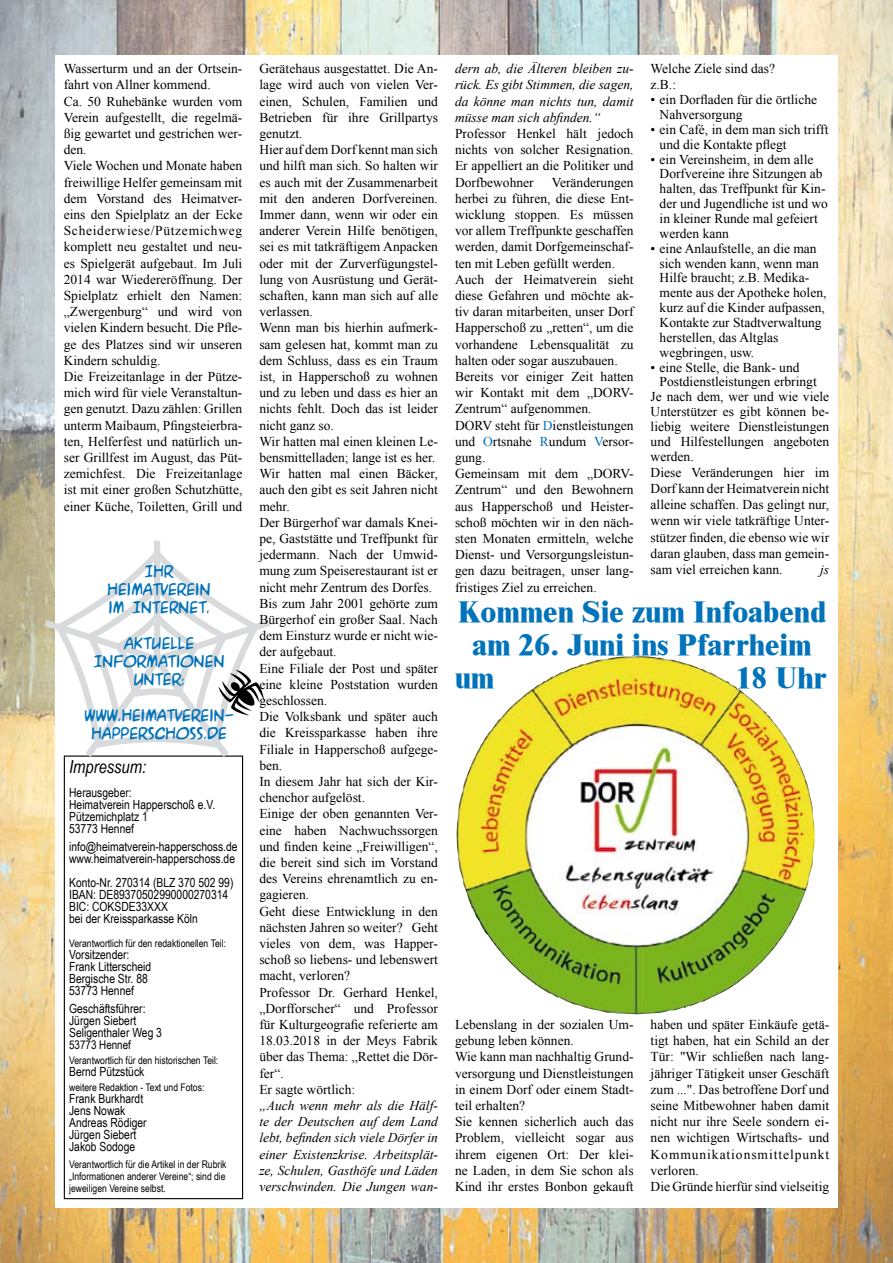
<style>
.page{position:relative;width:893px;height:1263px;background:#fff}
.page>*{position:absolute;margin:0;border:0;box-sizing:border-box;transform-origin:0 0}
.t1{font:800 30px "Times New Roman";color:#0073bb}
.t2{font:italic 18px "Arial Narrow";color:#000}
.t3{font:15px/18px "ACME Explosive";color:#0073bb;text-align:center}
.t4{font:13.5px/16.2px "Times New Roman";color:#000}
.t5{font:italic 13.5px/16.2px "Times New Roman";color:#000;text-align:justify}
.t6{font:12.6px/12px "Arial Narrow";color:#000}
.t7{font:12px "Arial Narrow";color:#000}
.t8{font:10.5px/12px "Arial Narrow";color:#000;text-align:justify}
.s1{color:#0073bb}
</style>
<div class="page">
<img style="left:0;top:0;width:893px;height:1263px">
<div style="left:55px;top:55px;width:783px;height:1153px;background:#fff"></div>
<div style="left:64px;top:755px;width:179px;height:444px;border:1px solid #000"></div>
<svg style="left:44px;top:541px;width:226px;height:216px"></svg>
<svg style="left:219px;top:670px;width:45px;height:45px"></svg>
<img style="left:456px;top:656px;width:358px;height:358px">
<p class="t4" style="left:64px;top:60px;width:180px">Wasserturm und an der Ortsein&shy;fahrt von Allner kommend.<br>Ca. 50 Ruhebänke wurden vom<br>Verein aufgestellt, die regelmä&shy;ßig gewartet und gestrichen wer&shy;den.<br>Viele Wochen und Monate haben freiwillige Helfer gemeinsam mit dem Vorstand des Heimatver&shy;eins den Spielplatz an der Ecke<br>Scheiderwiese/Pützemichweg komplett neu gestaltet und neu&shy;es Spielgerät aufgebaut. Im Juli<br>2014 war Wiedereröffnung. Der<br>Spielplatz erhielt den Namen: „Zwergenburg“ und wird von vielen Kindern besucht. Die Pfle&shy;ge des Platzes sind wir unseren<br>Kindern schuldig.<br>Die Freizeitanlage in der Pütze&shy;mich wird für viele Veranstaltun&shy;gen genutzt. Dazu zählen: Grillen unterm Maibaum, Pfingsteierbra&shy;ten, Helferfest und natürlich un&shy;ser Grillfest im August, das Püt&shy;zemichfest. Die Freizeitanlage ist mit einer großen Schutzhütte, einer Küche, Toiletten, Grill und</p>
<p class="t4" style="left:259px;top:60px;width:180px">Gerätehaus ausgestattet. Die An&shy;lage wird auch von vielen Ver&shy;einen, Schulen, Familien und<br>Betrieben für ihre Grillpartys genutzt.<br>Hier auf dem Dorf kennt man sich und hilft man sich. So halten wir es auch mit der Zusammenarbeit mit den anderen Dorfvereinen.<br>Immer dann, wenn wir oder ein anderer Verein Hilfe benötigen, sei es mit tatkräftigem Anpacken oder mit der Zurverfügungstel&shy;lung von Ausrüstung und Gerät&shy;schaften, kann man sich auf alle verlassen.<br>Wenn man bis hierhin aufmerk&shy;sam gelesen hat, kommt man zu dem Schluss, dass es ein Traum ist, in Happerschoß zu wohnen und zu leben und dass es hier an nichts fehlt. Doch das ist leider nicht ganz so.<br>Wir hatten mal einen kleinen Le&shy;bensmittelladen; lange ist es her.<br>Wir hatten mal einen Bäcker, auch den gibt es seit Jahren nicht mehr.<br>Der Bürgerhof war damals Knei&shy;pe, Gaststätte und Treffpunkt für jedermann. Nach der Umwid&shy;mung zum Speiserestaurant ist er nicht mehr Zentrum des Dorfes.<br>Bis zum Jahr 2001 gehörte zum<br>Bürgerhof ein großer Saal. Nach dem Einsturz wurde er nicht wie&shy;der aufgebaut.<br>Eine Filiale der Post und später eine kleine Poststation wurden geschlossen.<br>Die Volksbank und später auch die Kreissparkasse haben ihre<br>Filiale in Happerschoß aufgege&shy;ben.<br>In diesem Jahr hat sich der Kir&shy;chenchor aufgelöst.<br>Einige der oben genannten Ver&shy;eine haben Nachwuchssorgen und finden keine „Freiwilligen“, die bereit sind sich im Vorstand des Vereins ehrenamtlich zu en&shy;gagieren.<br>Geht diese Entwicklung in den nächsten Jahren so weiter? Geht vieles von dem, was Happer&shy;schoß so liebens- und lebenswert macht, verloren?<br>Professor Dr. Gerhard Henkel, „Dorfforscher“ und Professor für Kulturgeografie referierte am<br>18.03.2018 in der Meys Fabrik über das Thema: „Rettet die Dör&shy;fer“.<br>Er sagte wörtlich:</p>
<p class="t5" style="left:259px;top:1097px;width:180px">„Auch wenn mehr als die Hälf&shy;te der Deutschen auf dem Land lebt, befinden sich viele Dörfer in einer Existenzkrise. Arbeitsplät&shy;ze, Schulen, Gasthöfe und Läden verschwinden. Die Jungen wan-</p>
<p class="t3" style="left:107px;top:566px;width:105px">IHR<br>HEIMATVEREIN<br>IM INTERNET.</p>
<p class="t3" style="left:93px;top:638px;width:132px">AKTUELLE<br>INFORMATIONEN<br>UNTER:</p>
<p class="t3" style="left:84px;top:710px;width:151px">WWW.HEIMATVEREIN-<br>HAPPERSCHOSS.DE</p>
<h2 class="t2" style="left:69px;top:754px;width:79px">Impressum:</h2>
<p class="t6" style="left:69px;top:786px;width:148px">Herausgeber:<br>Heimatverein Happerschoß e.V.<br>Pützemichplatz 1<br>53773 Hennef</p>
<p class="t6" style="left:69px;top:840px;width:170px">info@heimatverein-happerschoss.de www.heimatverein-happerschoss.de</p>
<p class="t6" style="left:69px;top:876px;width:166px">Konto-Nr. 270314 (BLZ 370 502 99)<br>IBAN: DE89370502990000270314<br>BIC: COKSDE33XXX<br>bei der Kreissparkasse Köln</p>
<p class="t8" style="left:69px;top:937px;width:158px">Verantwortlich für den redaktionellen Teil:</p>
<p class="t6" style="left:69px;top:948px;width:84px">Vorsitzender:<br>Frank Litterscheid<br>Bergische Str. 88<br>53773 Hennef</p>
<p class="t6" style="left:69px;top:1002px;width:94px">Geschäftsführer:<br>Jürgen Siebert<br>Seligenthaler Weg 3</p>
<p class="t7" style="left:69px;top:1036px;width:63px">53773 Hennef</p>
<p class="t8" style="left:69px;top:1054px;width:151px">Verantwortlich für den historischen Teil:</p>
<p class="t6" style="left:69px;top:1065px;width:77px">Bernd Pützstück</p>
<p class="t8" style="left:69px;top:1081px;width:137px">weitere Redaktion - Text und Fotos:</p>
<p class="t6" style="left:69px;top:1092px;width:79px">Frank Burkhardt<br>Jens Nowak<br>Andreas Rödiger<br>Jürgen Siebert<br>Jakob Sodoge</p>
<p class="t8" style="left:69px;top:1157px;width:159px">Verantwortlich für die Artikel in der Rubrik „Informationen anderer Vereine“; sind die jeweiligen Vereine selbst.</p>
<p class="t5" style="left:455px;top:60px;width:180px">dern ab, die Älteren bleiben zu&shy;rück. Es gibt Stimmen, die sagen, da könne man nichts tun, damit müsse man sich abfinden.“</p>
<p class="t4" style="left:455px;top:125px;width:180px;text-align:justify">Professor Henkel hält jedoch nichts von solcher Resignation.<br>Er appelliert an die Politiker und Dorfbewohner</p>
<p class="t4" style="left:651px;top:60px;width:126px">Welche Ziele sind das? z.B.:</p>
<p class="t4" style="left:660px;top:92px;width:159px;line-height:14.9px;text-indent:-9px">• ein Dorfladen für die örtliche<br>Nahversorgung</p>
<p class="t4" style="left:660px;top:122px;width:170px;line-height:14.9px;text-indent:-9px">• ein Café, in dem man sich trifft und die Kontakte pflegt</p>
<p class="t4" style="left:660px;top:151px;width:170px;line-height:14.9px;text-indent:-9px">• ein Vereinsheim, in dem alle<br>Dorfvereine ihre Sitzungen ab halten, das Treffpunkt für Kin&shy;der und Jugendliche ist und wo in kleiner Runde mal gefeiert werden kann</p>
<p class="t4" style="left:660px;top:241px;width:168px;line-height:14.9px;text-indent:-9px">• eine Anlaufstelle, an die man sich wenden kann, wenn man<br>Hilfe braucht; z.B. Medika&shy;mente aus der Apotheke holen, kurz auf die Kinder aufpassen,<br>Kontakte zur Stadtverwaltung herstellen, das Altglas wegbringen, usw.</p>
<p class="t4" style="left:651px;top:359px;width:150px">• eine Stelle, die Bank- und</p>
<p class="t4" style="left:660px;top:374px;width:159px">Postdienstleistungen erbringt</p>
<p class="t4" style="left:651px;top:388px;width:180px">Je nach dem, wer und wie viele</p>
<p class="t4" style="left:651px;top:403px;width:180px">Unterstützer es gibt können be-</p>
<p class="t4" style="left:651px;top:418px;width:180px">liebig weitere Dienstleistungen</p>
<p class="t4" style="left:651px;top:433px;width:180px">und Hilfestellungen angeboten</p>
<p class="t4" style="left:651px;top:448px;width:45px">werden.</p>
<p class="t4" style="left:651px;top:464px;width:180px;text-align:justify">Diese Veränderungen hier im Dorf kann der Heimatverein nicht alleine schaffen. Das gelingt nur, wenn wir viele tatkräftige Unter&shy;stützer finden, die ebenso wie wir daran glauben, dass man gemein&shy;sam viel erreichen kann.</p>
<p class="t4" style="left:455px;top:174px;width:180px;text-indent:97px">Veränderungen herbei zu führen, die diese Ent&shy;wicklung stoppen. Es müssen vor allem Treffpunkte geschaffen werden, damit Dorfgemeinschaf&shy;ten mit Leben gefüllt werden.<br>Auch der Heimatverein sieht diese Gefahren und möchte ak&shy;tiv daran mitarbeiten, unser Dorf<br>Happerschoß zu „retten“, um die vorhandene Lebensqualität zu halten oder sogar auszubauen.<br>Bereits vor einiger Zeit hatten wir Kontakt mit dem „DORV-<br>Zentrum“ aufgenommen.<br>DORV steht für <span class="s1">D</span>ienstleistungen und <span class="s1">O</span>rtsnahe <span class="s1">R</span>undum <span class="s1">V</span>ersor&shy;gung.<br>Gemeinsam mit dem „DORV-<br>Zentrum“ und den Bewohnern aus Happerschoß und Heister&shy;schoß möchten wir in den näch&shy;sten Monaten ermitteln, welche<br>Dienst- und Versorgungsleistun&shy;gen dazu beitragen, unser lang&shy;fristiges Ziel zu erreichen.</p>
<p class="t5" style="left:820px;top:561px;width:11px">js</p>
<h1 class="t1" style="left:458px;top:594px;width:370px">Kommen Sie zum Infoabend</h1>
<h1 class="t1" style="left:472px;top:627px;width:341px">am 26. Juni ins Pfarrheim</h1>
<h1 class="t1" style="left:455px;top:660px;width:41px">um</h1>
<h1 class="t1" style="left:736px;top:660px;width:92px">18 Uhr</h1>
<p class="t4" style="left:455px;top:1016px;width:180px">Lebenslang in der sozialen Um&shy;gebung leben können.<br>Wie kann man nachhaltig Grund&shy;versorgung und Dienstleistungen in einem Dorf oder einem Stadt&shy;teil erhalten?<br>Sie kennen sicherlich auch das<br>Problem, vielleicht sogar aus ihrem eigenen Ort: Der klei&shy;ne Laden, in dem Sie schon als<br>Kind ihr erstes Bonbon gekauft</p>
<p class="t4" style="left:651px;top:1016px;width:180px">haben und später Einkäufe getä&shy;tigt haben, hat ein Schild an der<br>Tür: "Wir schließen nach lang&shy;jähriger Tätigkeit unser Geschäft zum ...". Das betroffene Dorf und seine Mitbewohner haben damit nicht nur ihre Seele sondern ei&shy;nen wichtigen Wirtschafts- und<br>Kommunikationsmittelpunkt verloren.<br>Die Gründe hierfür sind vielseitig</p>
</div>
